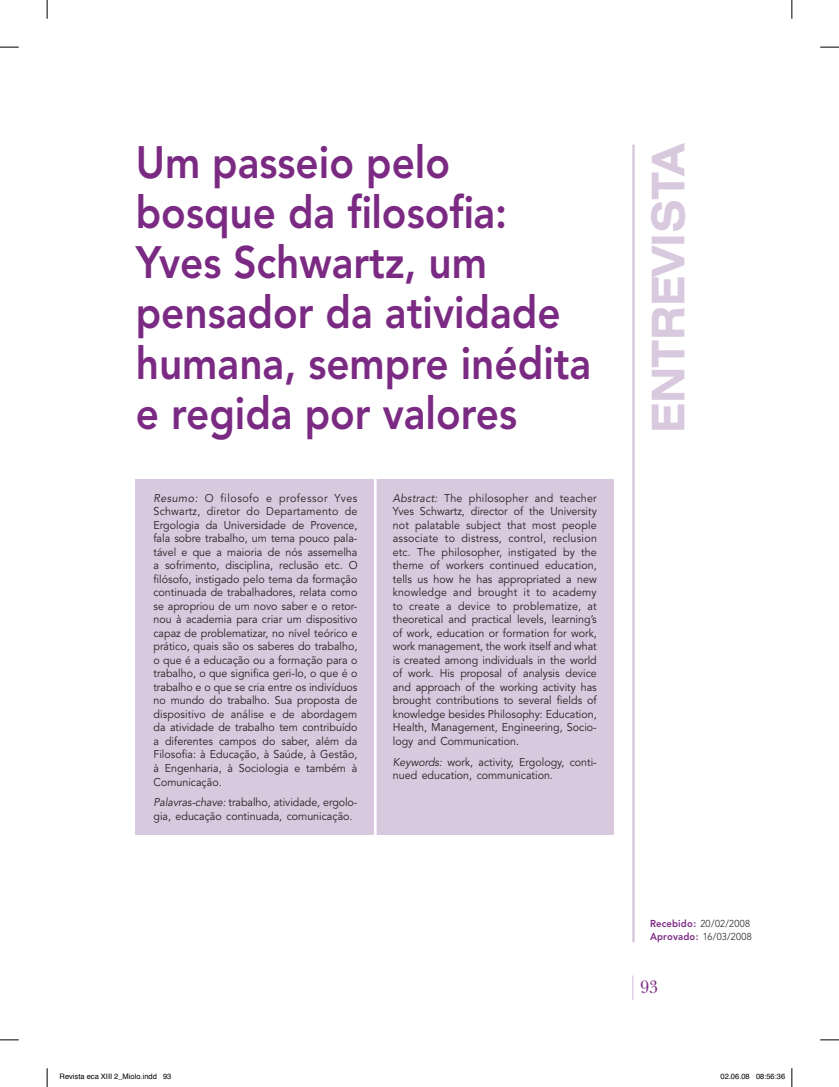
<style>
.page{position:relative;width:839px;height:1087px;background:#fff}
.page>*{position:absolute;margin:0;border:0;box-sizing:border-box;transform-origin:0 0}
.t1{font:800 45px/50px "Avenir";color:#7b2a83;scale:.9 1}
.t2{font:700 expanded 45px "Swiss 721 BT";color:#d8c9de;scale:.88 1}
.t3{font:18.75px "New Baskerville";color:#7b2a83;scale:.9 1}
.t4{font:11.25px/13.5px "Avenir";color:#231f20;text-align:justify;scale:.95 1}
.t5{font:300 10px/13.8px "Avenir";letter-spacing:.025em;color:#231f20;scale:.95 1}
.t6{font:7.5px "Helvetica";color:#000}
.s1{font-style:italic}
.s2{font-weight:800;color:#7b2a83}
</style>
<div class="page">
<hr style="left:632px;top:145px;width:2px;height:797px;background:#d8c9de">
<svg style="left:632px;top:975px;width:1px;height:25px"></svg>
<div style="left:136px;top:479px;width:477px;height:355px;background:#d8c9de"></div>
<hr style="left:374px;top:479px;width:2px;height:423px;background:#fff">
<svg style="left:0;top:46px;width:19px;height:2px"></svg>
<svg style="left:820px;top:46px;width:18px;height:2px"></svg>
<svg style="left:0;top:1039px;width:19px;height:1px"></svg>
<svg style="left:820px;top:1039px;width:18px;height:1px"></svg>
<svg style="left:46px;top:0;width:2px;height:19px"></svg>
<svg style="left:46px;top:1068px;width:2px;height:18px"></svg>
<svg style="left:791px;top:0;width:1px;height:19px"></svg>
<svg style="left:791px;top:1068px;width:1px;height:18px"></svg>
<h1 class="t1" style="left:136px;top:138px;width:507px">Um passeio pelo bosque da filosofia:<br>Yves Schwartz, um pensador da atividade humana, sempre inédita e regida por valores</h1>
<p class="t4" style="left:153px;top:491px;width:216px"><span class="s1">Resumo:</span> O filosofo e professor Yves Schwartz, diretor do Departamento de Ergologia da Universidade de Provence, fala sobre trabalho, um tema pouco pala&shy;tável e que a maioria de nós assemelha a sofrimento, disciplina, reclusão etc. O filósofo, instigado pelo tema da formação continuada de trabalhadores, relata como se apropriou de um novo saber e o retor&shy;nou à academia para criar um dispositivo capaz de problematizar, no nível teórico e prático, quais são os saberes do trabalho, o que é a educação ou a formação para o trabalho, o que significa geri-lo, o que é o trabalho e o que se cria entre os indivíduos no mundo do trabalho. Sua proposta de dispositivo de análise e de abordagem da atividade de trabalho tem contribuído a diferentes campos do saber, além da Filosofia: à Educação, à Saúde, à Gestão, à Engenharia, à Sociologia e também à Comunicação.</p>
<p class="t4" style="left:153px;top:795px;width:216px"><span class="s1">Palavras-chave:</span> trabalho, atividade, ergolo&shy;gia, educação continuada, comunicação.</p>
<p class="t4" style="left:393px;top:491px;width:216px"><span class="s1">Abstract:</span> The philosopher and teacher Yves Schwartz, director of the University not palatable subject that most people associate to distress, control, reclusion etc. The philosopher, instigated by the theme of workers continued education, tells us how he has appropriated a new knowledge and brought it to academy to create a device to problematize, at theoretical and practical levels, learning’s of work, education or formation for work, work management, the work itself and what is created among individuals in the world of work. His proposal of analysis device and approach of the working activity has brought contributions to several fields of knowledge besides Philosophy: Education, Health, Management, Engineering, Socio&shy;logy and Communication.</p>
<p class="t4" style="left:393px;top:755px;width:216px"><span class="s1">Keywords:</span> work, activity, Ergology, conti&shy;nued education, communication.</p>
<h1 class="t2" style="left:641px;top:433px;width:332px;rotate:-90deg">entrevista</h1>
<p class="t5" style="left:649px;top:916px;width:109px"><span class="s2">Recebido:</span> 20/02/2008<br><span class="s2">Aprovado:</span> 16/03/2008</p>
<h2 class="t3" style="left:640px;top:975px;width:21px">93</h2>
<p class="t6" style="left:60px;top:1070px;width:113px">Revista eca XIII 2_Miolo.indd 93</p>
<p class="t6" style="left:720px;top:1070px;width:66px">02.06.08 08:56:36</p>
</div>
